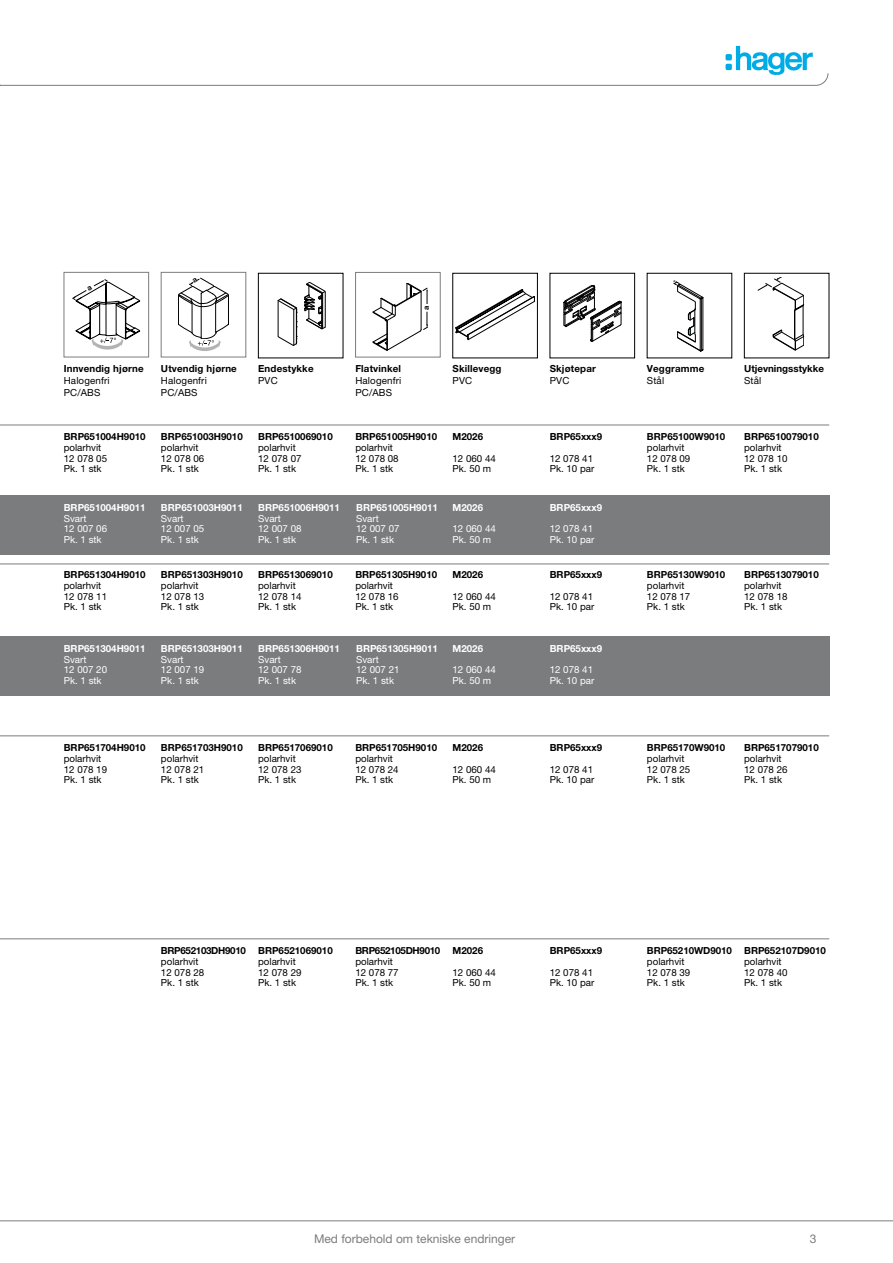
<style>
.page{position:relative;width:893px;height:1263px;background:#fff}
.page>*{position:absolute;margin:0;border:0;box-sizing:border-box;transform-origin:0 0}
.t1{font:12px "Helvetica Neue LT Pro";color:#7b7c7e}
.t2{font:9.75px/10.6px "Helvetica Neue LT Pro";color:#000}
.t3{font:700 9.75px "Helvetica Neue LT Pro";color:#000}
.t4{font:9.75px/10.6px "Helvetica Neue LT Pro";color:#fff}
.t5{font:700 9.75px "Helvetica Neue LT Pro";color:#fff}
.t6{font:700 9.75px "Helvetica Neue LT Pro";letter-spacing:-.03em;color:#000}
.t7{font:700 7.5px "Helvetica Neue LT Pro";color:#000}
.t8{font:3.6px "Helvetica Neue LT";color:#000}
</style>
<div class="page">
<svg style="left:0;top:46px;width:828px;height:40px"></svg>
<div style="left:0;top:636px;width:829px;height:60px;background:#7b7c7e"></div>
<div style="left:0;top:495px;width:829px;height:60px;background:#7b7c7e"></div>
<svg style="left:0;top:1220px;width:893px;height:2px;background:#bcbdbd"></svg>
<svg style="left:278px;top:299px;width:19px;height:46px"></svg>
<svg style="left:305px;top:282px;width:20px;height:47px"></svg>
<svg style="left:455px;top:289px;width:80px;height:51px"></svg>
<svg style="left:564px;top:285px;width:57px;height:57px"></svg>
<svg style="left:673px;top:281px;width:31px;height:71px"></svg>
<svg style="left:758px;top:278px;width:46px;height:72px"></svg>
<div style="left:161px;top:272px;width:85px;height:85px;border:1px solid #7b7c7e"></div>
<div style="left:64px;top:272px;width:85px;height:85px;border:1px solid #7b7c7e"></div>
<svg style="left:373px;top:283px;width:55px;height:68px"></svg>
<div style="left:355px;top:272px;width:85px;height:85px;border:1px solid #7b7c7e"></div>
<hr style="left:0;top:425px;width:829px;height:1px;background:#7b7c7e">
<hr style="left:0;top:564px;width:829px;height:1px;background:#7b7c7e">
<hr style="left:0;top:735px;width:829px;height:1px;background:#7b7c7e">
<hr style="left:0;top:938px;width:829px;height:1px;background:#7b7c7e">
<svg style="left:72px;top:279px;width:68px;height:71px"></svg>
<svg style="left:178px;top:278px;width:51px;height:73px"></svg>
<p class="t8" style="left:673px;top:279px;width:3px">a</p>
<p class="t7" style="left:421px;top:310px;width:6px;rotate:-90deg">a</p>
<p class="t3" style="left:64px;top:363px;width:81px">Innvendig hjørne</p>
<p class="t2" style="left:64px;top:375px;width:47px;line-height:11.7px">Halogenfri<br>PC/ABS</p>
<p class="t3" style="left:161px;top:363px;width:77px">Utvendig hjørne</p>
<p class="t2" style="left:161px;top:375px;width:47px;line-height:11.7px">Halogenfri<br>PC/ABS</p>
<p class="t3" style="left:258px;top:363px;width:57px">Endestykke</p>
<p class="t2" style="left:258px;top:375px;width:21px">PVC</p>
<p class="t3" style="left:355px;top:363px;width:47px">Flatvinkel</p>
<p class="t2" style="left:355px;top:375px;width:47px;line-height:11.7px">Halogenfri<br>PC/ABS</p>
<p class="t3" style="left:453px;top:363px;width:50px">Skillevegg</p>
<p class="t2" style="left:453px;top:375px;width:21px">PVC</p>
<p class="t3" style="left:550px;top:363px;width:48px">Skjøtepar</p>
<p class="t2" style="left:550px;top:375px;width:21px">PVC</p>
<p class="t3" style="left:647px;top:363px;width:59px">Veggramme</p>
<p class="t2" style="left:647px;top:375px;width:19px">Stål</p>
<p class="t3" style="left:744px;top:363px;width:81px">Utjevningsstykke</p>
<p class="t2" style="left:744px;top:375px;width:19px">Stål</p>
<p class="t3" style="left:64px;top:431px;width:83px">BRP651004H9010</p>
<p class="t2" style="left:64px;top:442px;width:45px">polarhvit<br>12 078 05<br>Pk. 1 stk</p>
<p class="t3" style="left:161px;top:431px;width:83px">BRP651003H9010</p>
<p class="t2" style="left:161px;top:442px;width:45px">polarhvit<br>12 078 06<br>Pk. 1 stk</p>
<p class="t3" style="left:258px;top:431px;width:76px">BRP6510069010</p>
<p class="t2" style="left:258px;top:442px;width:45px">polarhvit<br>12 078 07<br>Pk. 1 stk</p>
<p class="t3" style="left:355px;top:431px;width:83px">BRP651005H9010</p>
<p class="t2" style="left:355px;top:442px;width:45px">polarhvit<br>12 078 08<br>Pk. 1 stk</p>
<p class="t3" style="left:453px;top:431px;width:32px">M2026</p>
<p class="t2" style="left:453px;top:453px;width:45px">12 060 44<br>Pk. 50 m</p>
<p class="t3" style="left:550px;top:431px;width:54px">BRP65xxx9</p>
<p class="t2" style="left:550px;top:453px;width:46px">12 078 41<br>Pk. 10 par</p>
<p class="t3" style="left:647px;top:431px;width:80px">BRP65100W9010</p>
<p class="t2" style="left:647px;top:442px;width:45px">polarhvit<br>12 078 09<br>Pk. 1 stk</p>
<p class="t3" style="left:744px;top:431px;width:76px">BRP6510079010</p>
<p class="t2" style="left:744px;top:442px;width:45px">polarhvit<br>12 078 10<br>Pk. 1 stk</p>
<p class="t5" style="left:64px;top:501px;width:83px">BRP651004H9011</p>
<p class="t4" style="left:64px;top:513px;width:45px">Svart<br>12 007 06<br>Pk. 1 stk</p>
<p class="t5" style="left:161px;top:501px;width:83px">BRP651003H9011</p>
<p class="t4" style="left:161px;top:513px;width:45px">Svart<br>12 007 05<br>Pk. 1 stk</p>
<p class="t5" style="left:258px;top:501px;width:83px">BRP651006H9011</p>
<p class="t4" style="left:258px;top:513px;width:45px">Svart<br>12 007 08<br>Pk. 1 stk</p>
<p class="t5" style="left:356px;top:501px;width:83px">BRP651005H9011</p>
<p class="t4" style="left:356px;top:513px;width:45px">Svart<br>12 007 07<br>Pk. 1 stk</p>
<p class="t5" style="left:453px;top:501px;width:32px">M2026</p>
<p class="t4" style="left:453px;top:523px;width:45px">12 060 44<br>Pk. 50 m</p>
<p class="t5" style="left:550px;top:501px;width:54px">BRP65xxx9</p>
<p class="t4" style="left:550px;top:523px;width:46px">12 078 41<br>Pk. 10 par</p>
<p class="t3" style="left:64px;top:569px;width:83px">BRP651304H9010</p>
<p class="t2" style="left:64px;top:580px;width:45px">polarhvit<br>12 078 11<br>Pk. 1 stk</p>
<p class="t3" style="left:161px;top:569px;width:83px">BRP651303H9010</p>
<p class="t2" style="left:161px;top:580px;width:45px">polarhvit<br>12 078 13<br>Pk. 1 stk</p>
<p class="t3" style="left:258px;top:569px;width:76px">BRP6513069010</p>
<p class="t2" style="left:258px;top:580px;width:45px">polarhvit<br>12 078 14<br>Pk. 1 stk</p>
<p class="t3" style="left:355px;top:569px;width:83px">BRP651305H9010</p>
<p class="t2" style="left:355px;top:580px;width:45px">polarhvit<br>12 078 16<br>Pk. 1 stk</p>
<p class="t3" style="left:453px;top:569px;width:32px">M2026</p>
<p class="t2" style="left:453px;top:591px;width:45px">12 060 44<br>Pk. 50 m</p>
<p class="t3" style="left:550px;top:569px;width:54px">BRP65xxx9</p>
<p class="t2" style="left:550px;top:591px;width:46px">12 078 41<br>Pk. 10 par</p>
<p class="t3" style="left:647px;top:569px;width:80px">BRP65130W9010</p>
<p class="t2" style="left:647px;top:580px;width:45px">polarhvit<br>12 078 17<br>Pk. 1 stk</p>
<p class="t3" style="left:744px;top:569px;width:76px">BRP6513079010</p>
<p class="t2" style="left:744px;top:580px;width:45px">polarhvit<br>12 078 18<br>Pk. 1 stk</p>
<p class="t5" style="left:64px;top:642px;width:83px">BRP651304H9011</p>
<p class="t4" style="left:64px;top:654px;width:45px">Svart<br>12 007 20<br>Pk. 1 stk</p>
<p class="t5" style="left:161px;top:642px;width:83px">BRP651303H9011</p>
<p class="t4" style="left:161px;top:654px;width:45px">Svart<br>12 007 19<br>Pk. 1 stk</p>
<p class="t5" style="left:258px;top:642px;width:83px">BRP651306H9011</p>
<p class="t4" style="left:258px;top:654px;width:45px">Svart<br>12 007 78<br>Pk. 1 stk</p>
<p class="t5" style="left:356px;top:642px;width:83px">BRP651305H9011</p>
<p class="t4" style="left:356px;top:654px;width:45px">Svart<br>12 007 21<br>Pk. 1 stk</p>
<p class="t5" style="left:453px;top:642px;width:32px">M2026</p>
<p class="t4" style="left:453px;top:664px;width:45px">12 060 44<br>Pk. 50 m</p>
<p class="t5" style="left:550px;top:642px;width:54px">BRP65xxx9</p>
<p class="t4" style="left:550px;top:664px;width:46px">12 078 41<br>Pk. 10 par</p>
<p class="t3" style="left:64px;top:742px;width:83px">BRP651704H9010</p>
<p class="t2" style="left:64px;top:753px;width:45px">polarhvit<br>12 078 19<br>Pk. 1 stk</p>
<p class="t3" style="left:161px;top:742px;width:83px">BRP651703H9010</p>
<p class="t2" style="left:161px;top:753px;width:45px">polarhvit<br>12 078 21<br>Pk. 1 stk</p>
<p class="t3" style="left:258px;top:742px;width:76px">BRP6517069010</p>
<p class="t2" style="left:258px;top:753px;width:45px">polarhvit<br>12 078 23<br>Pk. 1 stk</p>
<p class="t3" style="left:355px;top:742px;width:83px">BRP651705H9010</p>
<p class="t2" style="left:355px;top:753px;width:45px">polarhvit<br>12 078 24<br>Pk. 1 stk</p>
<p class="t3" style="left:453px;top:742px;width:32px">M2026</p>
<p class="t2" style="left:453px;top:764px;width:45px">12 060 44<br>Pk. 50 m</p>
<p class="t3" style="left:550px;top:742px;width:54px">BRP65xxx9</p>
<p class="t2" style="left:550px;top:764px;width:46px">12 078 41<br>Pk. 10 par</p>
<p class="t3" style="left:647px;top:742px;width:80px">BRP65170W9010</p>
<p class="t2" style="left:647px;top:753px;width:45px">polarhvit<br>12 078 25<br>Pk. 1 stk</p>
<p class="t3" style="left:744px;top:742px;width:76px">BRP6517079010</p>
<p class="t2" style="left:744px;top:753px;width:45px">polarhvit<br>12 078 26<br>Pk. 1 stk</p>
<p class="t6" style="left:161px;top:945px;width:86px">BRP652103DH9010</p>
<p class="t2" style="left:161px;top:956px;width:45px">polarhvit<br>12 078 28<br>Pk. 1 stk</p>
<p class="t3" style="left:258px;top:945px;width:76px">BRP6521069010</p>
<p class="t2" style="left:258px;top:956px;width:45px">polarhvit<br>12 078 29<br>Pk. 1 stk</p>
<p class="t6" style="left:355px;top:945px;width:86px">BRP652105DH9010</p>
<p class="t2" style="left:355px;top:956px;width:45px">polarhvit<br>12 078 77<br>Pk. 1 stk</p>
<p class="t3" style="left:453px;top:945px;width:32px">M2026</p>
<p class="t2" style="left:453px;top:967px;width:45px">12 060 44<br>Pk. 50 m</p>
<p class="t3" style="left:550px;top:945px;width:54px">BRP65xxx9</p>
<p class="t2" style="left:550px;top:967px;width:46px">12 078 41<br>Pk. 10 par</p>
<p class="t3" style="left:647px;top:945px;width:86px">BRP65210WD9010</p>
<p class="t2" style="left:647px;top:956px;width:45px">polarhvit<br>12 078 39<br>Pk. 1 stk</p>
<p class="t3" style="left:744px;top:945px;width:83px">BRP652107D9010</p>
<p class="t2" style="left:744px;top:956px;width:45px">polarhvit<br>12 078 40<br>Pk. 1 stk</p>
<p class="t1" style="left:314px;top:1232px;width:203px">Med forbehold om tekniske endringer</p>
<p class="t1" style="left:810px;top:1232px;width:8px">3</p>
</div>
